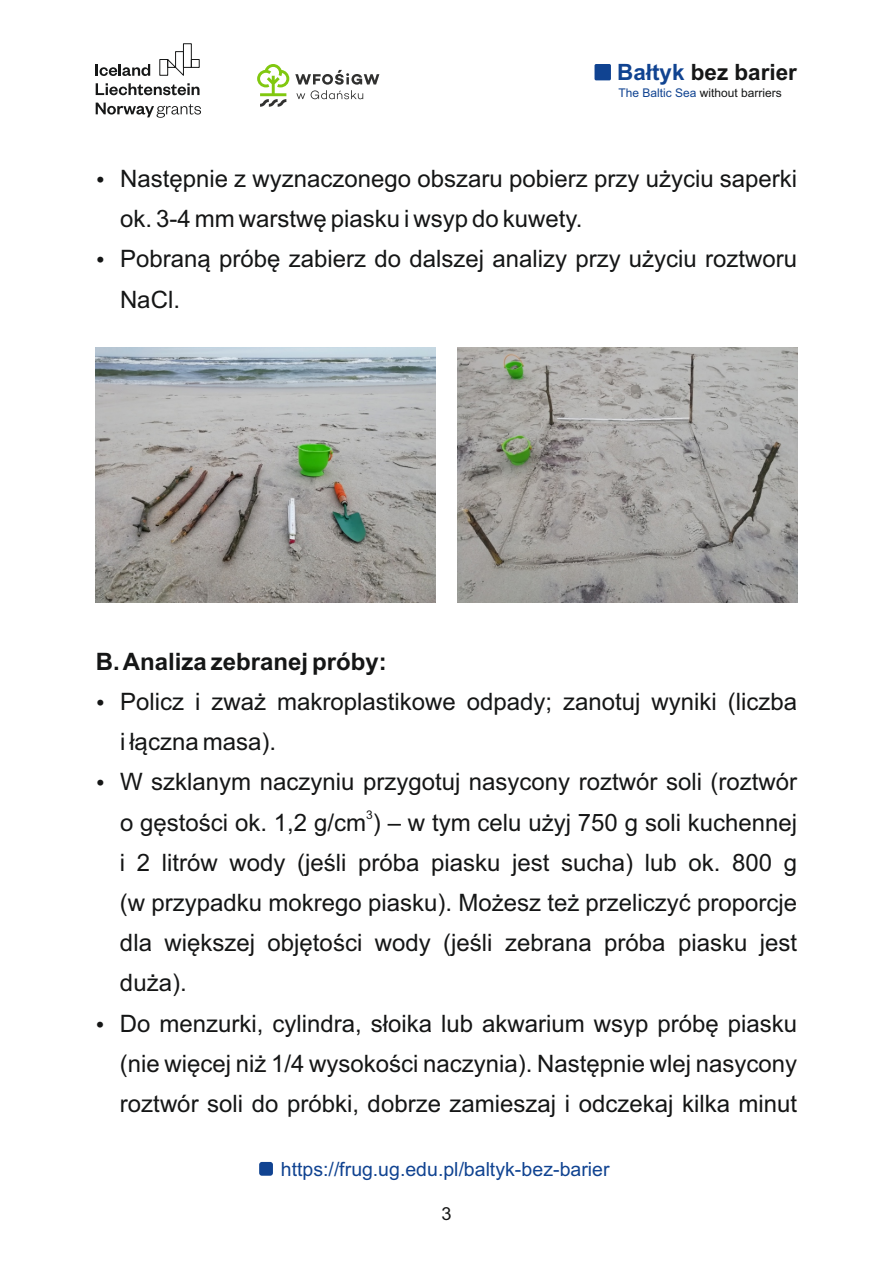
<style>
.page{position:relative;width:893px;height:1263px;background:#fff}
.page>*{position:absolute;margin:0;border:0;box-sizing:border-box;transform-origin:0 0}
.t1{font:24px/40.2px "Arial";color:#151616}
.t2{font:700 24px "Arial";color:#151616}
.t3{font:700 22.5px "Arial";color:#151616}
.t4{font:19.5px "Arial";color:#104391}
.t5{font:18px "Arial";color:#151616}
.t6{font:12px "Arial";color:#151616}
.s1{color:#104391}
</style>
<div class="page">
<div style="left:183px;top:43px;width:9px;height:25px;border:1px solid #171818"></div>
<svg style="left:96px;top:51px;width:104px;height:44px"></svg>
<svg style="left:96px;top:103px;width:105px;height:15px"></svg>
<svg style="left:257px;top:64px;width:32px;height:43px"></svg>
<svg style="left:295px;top:70px;width:84px;height:29px"></svg>
<div style="left:594px;top:64px;width:17px;height:16px;background:#104391;border-radius:2px"></div>
<div style="left:259px;top:1162px;width:14px;height:14px;background:#104391;border-radius:3px"></div>
<img style="left:96px;top:347px;width:339px;height:255px">
<img style="left:458px;top:347px;width:340px;height:255px">
<p class="t3" style="left:617px;top:64px;width:181px"><span class="s1">Bałtyk</span> bez barier</p>
<p class="t6" style="left:619px;top:89px;width:165px"><span class="s1">The Baltic Sea</span> without barriers</p>
<p class="t1" style="left:120px;top:161px;width:679px;text-indent:-24px">• Następnie z wyznaczonego obszaru pobierz przy użyciu saperki ok. 3-4 mm warstwę piasku i wsyp do kuwety.</p>
<p class="t1" style="left:120px;top:241px;width:679px;text-indent:-24px">• Pobraną próbę zabierz do dalszej analizy przy użyciu roztworu<br>NaCl.</p>
<p class="t2" style="left:96px;top:652px;width:293px">B. Analiza zebranej próby:</p>
<p class="t1" style="left:120px;top:683px;width:679px;text-indent:-24px">• Policz i zważ makroplastikowe odpady; zanotuj wyniki (liczba i łączna masa).</p>
<p class="t1" style="left:96px;top:764px;width:703px">• W szklanym naczyniu przygotuj nasycony roztwór soli (roztwór</p>
<p class="t6" style="left:366px;top:810px;width:8px">3</p>
<p class="t1" style="left:120px;top:804px;width:679px;text-align:justify">o gęstości ok. 1,2 g/cm ) – w tym celu użyj 750 g soli kuchennej i 2 litrów wody (jeśli próba piasku jest sucha) lub ok. 800 g (w przypadku mokrego piasku). Możesz też przeliczyć proporcje dla większej objętości wody (jeśli zebrana próba piasku jest duża).</p>
<p class="t1" style="left:120px;top:1005px;width:679px;text-align:justify;text-indent:-24px">• Do menzurki, cylindra, słoika lub akwarium wsyp próbę piasku (nie więcej niż 1/4 wysokości naczynia). Następnie wlej nasycony roztwór soli do próbki, dobrze zamieszaj i odczekaj kilka minut</p>
<p class="t4" style="left:281px;top:1162px;width:330px">https://frug.ug.edu.pl/baltyk-bez-barier</p>
<p class="t5" style="left:441px;top:1207px;width:12px">3</p>
</div>
